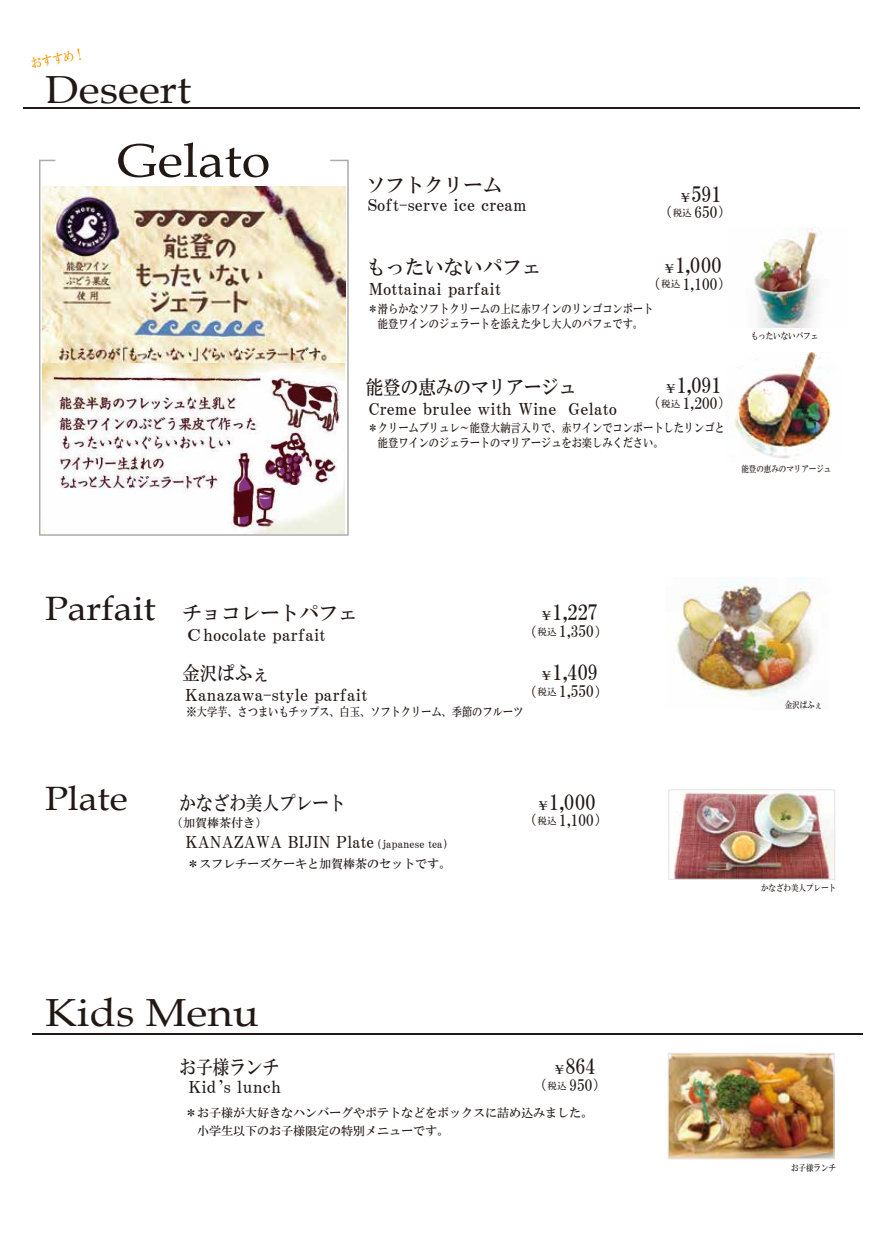
<style>
.page{position:relative;width:888px;height:1260px;background:#fff}
.page>*{position:absolute;margin:0;border:0;box-sizing:border-box;transform-origin:0 0}
.t1{font:47.4px "Book Antiqua";color:#221815;scale:1.11 1}
.t2{font:39.15px "Book Antiqua";color:#221815;scale:1.11 1}
.t3{font:33.75px "Book Antiqua";color:#221815;scale:1.11 1}
.t4{font:21px "HGS Mincho B";color:#221815}
.t5{font:19.5px "HGS Mincho B";color:#221815}
.t6{font:19.5px "HGS Mincho B";color:#221815;scale:.9 1}
.t7{font:19.5px "HGS Mincho B";color:#221815;scale:.85 1}
.t8{font:16.2px "HGS Mincho B";color:#221815;scale:1.11 1}
.t9{font:16.2px "HGS Mincho B";color:#221815;scale:1.06 1}
.t10{font:15.75px "HGS Mincho B";letter-spacing:.015em;color:#221815}
.t11{font:13.05px "HGS Mincho B";color:#f39700;scale:.84 1}
.t12{font:12px/14.4px "HGS Mincho B";color:#221815;scale:.85 1}
.t13{font:12px/18px "HGS Mincho B";color:#221815}
.t14{font:9px "HGS Mincho B";color:#221815;scale:.83 1}
.s1{font-size:12px}
.s2{font-size:14.1px}
.s3{font-size:9.45px}
.s4{font-size:10.8px}
</style>
<div class="page">
<img style="left:670px;top:1055px;width:163px;height:102px">
<img style="left:673px;top:792px;width:160px;height:86px">
<div style="left:39px;top:160px;width:310px;height:376px;border:2px solid #ababac"></div>
<div style="left:55px;top:138px;width:275px;height:42px;background:#fff"></div>
<img style="left:665px;top:577px;width:156px;height:121px">
<div style="left:668px;top:789px;width:167px;height:91px;border:1px solid #e5e6e6"></div>
<hr style="left:23px;top:107px;width:837px;height:2px;background:#221815">
<img style="left:726px;top:352px;width:105px;height:107px">
<img style="left:754px;top:227px;width:65px;height:100px">
<img style="left:43px;top:186px;width:302px;height:347px">
<hr style="left:32px;top:1033px;width:831px;height:1px;background:#221815">
<div style="left:668px;top:1053px;width:167px;height:106px;border:1px solid #e5e6e6"></div>
<p class="t11" style="left:30px;top:57px;width:67px;rotate:-11deg">おすすめ！</p>
<h2 class="t2" style="left:45px;top:62px;width:133px">Deseert</h2>
<h1 class="t1" style="left:118px;top:128px;width:139px">Gelato</h1>
<h3 class="t5" style="left:366px;top:175px;width:138px">ソフトクリーム</h3>
<h3 class="t8" style="left:368px;top:197px;width:145px">Soft-serve ice cream</h3>
<h3 class="t5" style="left:366px;top:257px;width:177px">もったいないパフェ</h3>
<h3 class="t8" style="left:369px;top:281px;width:121px">Mottainai parfait</h3>
<h3 class="t4" style="left:680px;top:184px;width:44px"><span class="s1">￥</span>591</h3>
<h3 class="t10" style="left:658px;top:204px;width:75px"><span class="s2">（</span><span class="s3">税込</span> 650<span class="s2">）</span></h3>
<h3 class="t4" style="left:663px;top:255px;width:60px"><span class="s1">￥</span>1,000</h3>
<h3 class="t10" style="left:647px;top:276px;width:86px"><span class="s2">（</span><span class="s3">税込</span> 1,100<span class="s2">）</span></h3>
<p class="t12" style="left:368px;top:302px;width:338px">＊滑らかなソフトクリームの上に赤ワインのリンゴコンポート　能登ワインのジェラートを添えた少し大人のパフェです。</p>
<h3 class="t6" style="left:366px;top:377px;width:235px">能登の恵みのマリアージュ</h3>
<h3 class="t8" style="left:369px;top:401px;width:225px">Creme brulee with Wine Gelato</h3>
<h3 class="t4" style="left:665px;top:375px;width:58px"><span class="s1">￥</span>1,091</h3>
<h3 class="t10" style="left:647px;top:395px;width:86px"><span class="s2">（</span><span class="s3">税込</span> 1,200<span class="s2">）</span></h3>
<p class="t12" style="left:368px;top:421px;width:421px">＊クリームブリュレ～能登大納言入りで、赤ワインでコンポートしたリンゴと　能登ワインのジェラートのマリアージュをお楽しみください。</p>
<p class="t14" style="left:751px;top:332px;width:83px">もったいないパフェ</p>
<p class="t14" style="left:741px;top:464px;width:110px">能登の恵みのマリアージュ</p>
<h3 class="t3" style="left:45px;top:585px;width:101px">Parfait</h3>
<h3 class="t5" style="left:182px;top:603px;width:177px">チョコレートパフェ</h3>
<h3 class="t4" style="left:541px;top:602px;width:59px"><span class="s1">￥</span>1,227</h3>
<h3 class="t8" style="left:185px;top:627px;width:128px">Ｃhocolate parfait</h3>
<h3 class="t10" style="left:523px;top:624px;width:86px"><span class="s2">（</span><span class="s3">税込</span> 1,350<span class="s2">）</span></h3>
<h3 class="t6" style="left:182px;top:663px;width:99px">金沢ぱふぇ</h3>
<h3 class="t4" style="left:541px;top:662px;width:59px"><span class="s1">￥</span>1,409</h3>
<h3 class="t8" style="left:185px;top:687px;width:166px">Kanazawa-style parfait</h3>
<h3 class="t10" style="left:523px;top:684px;width:86px"><span class="s2">（</span><span class="s3">税込</span> 1,550<span class="s2">）</span></h3>
<p class="t12" style="left:187px;top:705px;width:398px">※大学芋、さつまいもチップス、白玉、ソフトクリーム、季節のフルーツ</p>
<h3 class="t3" style="left:45px;top:775px;width:76px">Plate</h3>
<h3 class="t7" style="left:180px;top:793px;width:196px">かなざわ美人プレート</h3>
<h3 class="t4" style="left:537px;top:792px;width:60px"><span class="s1">￥</span>1,000</h3>
<h3 class="t9" style="left:186px;top:834px;width:248px">KANAZAWA BIJIN Plate <span class="s4">(japanese tea )</span></h3>
<p class="t13" style="left:187px;top:855px;width:266px">＊スフレチーズケーキと加賀棒茶のセットです。</p>
<h3 class="t10" style="left:523px;top:812px;width:86px"><span class="s2">（</span><span class="s3">税込</span> 1,100<span class="s2">）</span></h3>
<p class="t13" style="left:171px;top:813px;width:97px">（加賀棒茶付き）</p>
<h2 class="t2" style="left:45px;top:986px;width:194px">Kids Menu</h2>
<h3 class="t7" style="left:180px;top:1057px;width:119px">お子様ランチ</h3>
<h3 class="t4" style="left:553px;top:1056px;width:44px"><span class="s1">￥</span>864</h3>
<h3 class="t8" style="left:189px;top:1079px;width:85px">Kid’s lunch</h3>
<p class="t13" style="left:185px;top:1104px;width:409px">＊お子様が大好きなハンバーグやポテトなどをボックスに詰め込みました。　小学生以下のお子様限定の特別メニューです。</p>
<h3 class="t10" style="left:533px;top:1077px;width:75px"><span class="s2">（</span><span class="s3">税込</span> 950<span class="s2">）</span></h3>
<p class="t14" style="left:785px;top:700px;width:47px">金沢ぱふぇ</p>
<p class="t14" style="left:761px;top:883px;width:92px">かなざわ美人プレート</p>
<p class="t14" style="left:791px;top:1163px;width:56px">お子様ランチ</p>
</div>
